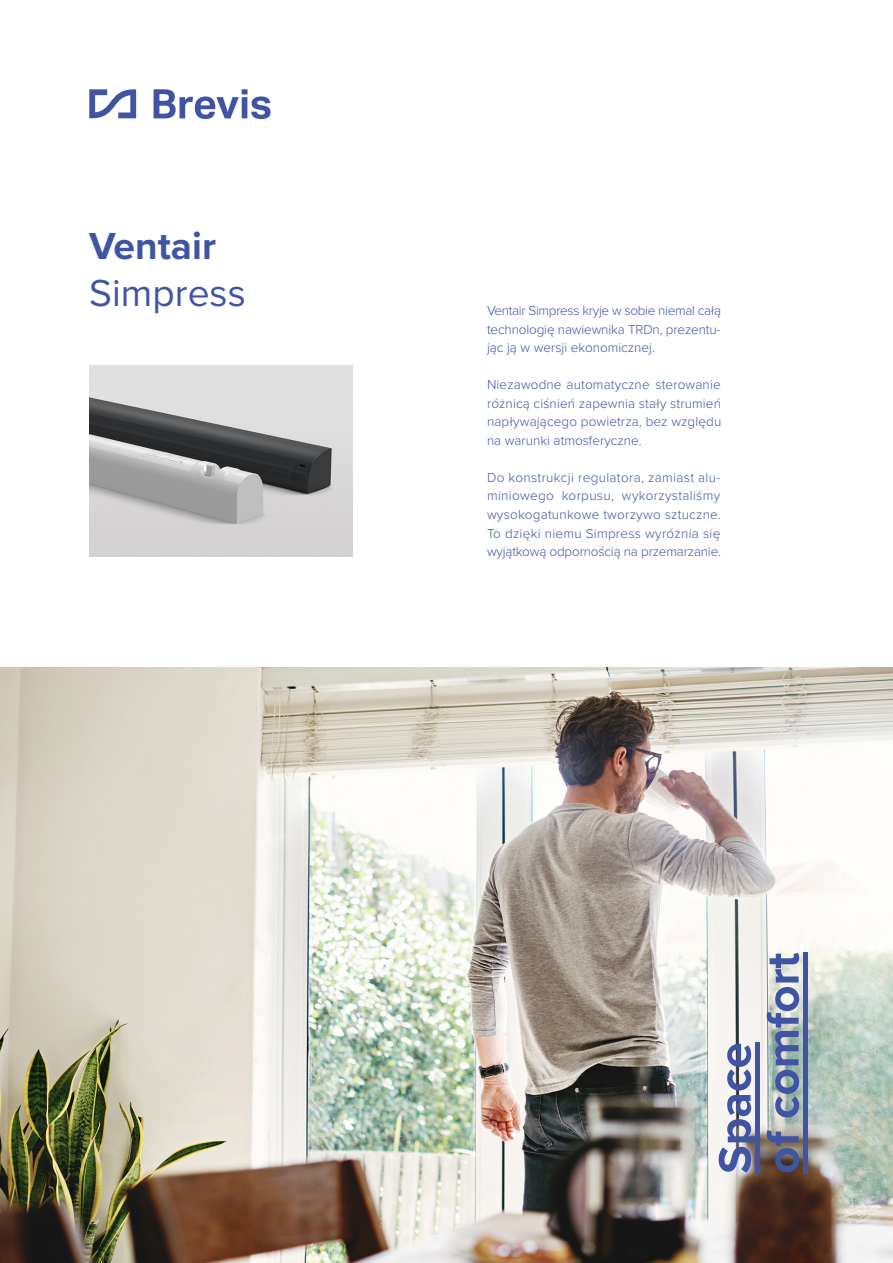
<style>
.page{position:relative;width:893px;height:1263px;background:#fff}
.page>*{position:absolute;margin:0;border:0;box-sizing:border-box;transform-origin:0 0}
.t1{font:39px "Proxima Nova";color:#4054a4}
.t2{font:700 39px "Proxima Nova";color:#4054a4}
.t3{font:300 13.5px/18.5px "Proxima Nova";color:#4054a4;text-align:justify}
</style>
<div class="page">
<img style="left:0;top:668px;width:893px;height:595px">
<svg style="left:89px;top:89px;width:47px;height:29px"></svg>
<svg style="left:154px;top:89px;width:116px;height:30px"></svg>
<svg style="left:719px;top:1044px;width:36px;height:129px"></svg>
<hr style="left:755px;top:1042px;width:4px;height:132px;background:#4054a4">
<svg style="left:767px;top:1130px;width:32px;height:42px"></svg>
<svg style="left:767px;top:953px;width:32px;height:164px;background:#8e9eb8"></svg>
<hr style="left:803px;top:952px;width:4px;height:222px;background:#4054a4">
<img style="left:89px;top:366px;width:263px;height:191px">
<h1 class="t2" style="left:89px;top:217px;width:128px">Ventair</h1>
<h1 class="t1" style="left:89px;top:264px;width:158px">Simpress</h1>
<p class="t3" style="left:487px;top:301px;width:236px">Ventair Simpress kryje w sobie niemal całą technologię nawiewnika TRDn, prezentu&shy;jąc ją w wersji ekonomicznej.</p>
<p class="t3" style="left:487px;top:375px;width:236px">Niezawodne automatyczne sterowanie różnicą ciśnień zapewnia stały strumień napływającego powietrza, bez względu na warunki atmosferyczne.</p>
<p class="t3" style="left:487px;top:467px;width:235px">Do konstrukcji regulatora, zamiast alu&shy;miniowego korpusu, wykorzystaliśmy wysokogatunkowe tworzywo sztuczne.<br>To dzięki niemu Simpress wyróżnia się wyjątkową odpornością na przemarzanie.</p>
</div>
